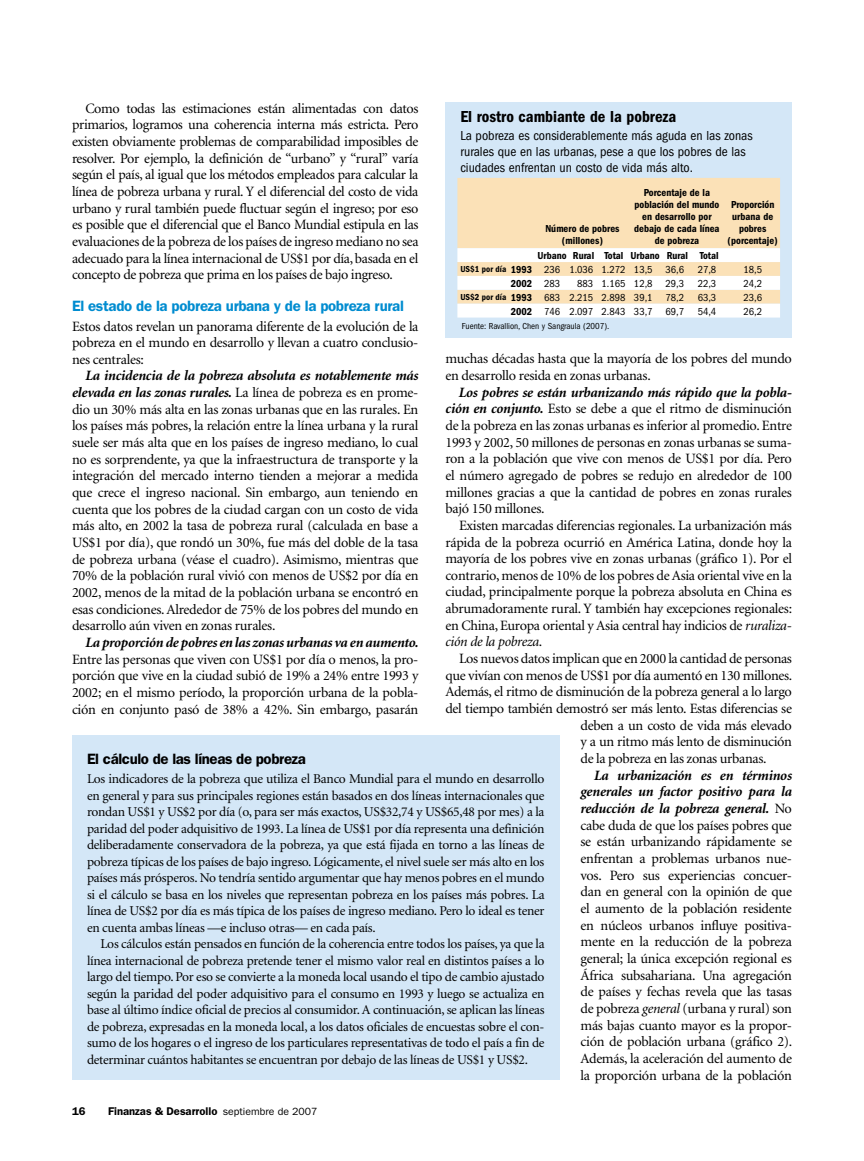
<style>
.page{position:relative;width:864px;height:1161px;background:#fff}
.page>*{position:absolute;margin:0;border:0;box-sizing:border-box;transform-origin:0 0}
.t1{font:600 condensed 16.5px "Franklin Gothic";color:#000}
.t2{font:600 15px "Franklin Gothic";letter-spacing:-.02em;color:#008cd0}
.t3{font:600 15px "Franklin Gothic";letter-spacing:-.025em;color:#000}
.t4{font:14.25px/16.6px "Minion";letter-spacing:-.025em;color:#000;text-align:justify}
.t5{font:italic 700 14.25px "Minion";letter-spacing:-.02em;color:#000}
.t6{font:13.5px/16.5px "Minion";letter-spacing:-.02em;color:#000;text-align:justify}
.t7{font:condensed 13.5px/15.8px "Franklin Gothic";color:#000}
.t8{font:600 11.25px "Franklin Gothic";color:#000}
.t9{font:600 condensed 10.5px/12px "Franklin Gothic";color:#000;text-align:center}
.t10{font:condensed 10.5px "Franklin Gothic";color:#000}
.t11{font:condensed 9px "Franklin Gothic";color:#000}
.s1{font-weight:700;font-style:italic}
.s2{font-size:9px}
.s3{font-weight:400}
.s4{font-weight:600;font-size:9px}
.s5{font-weight:600}
.s6{font-style:italic}
.s7{font-weight:400;font-size:10.5px}
</style>
<div class="page">
<div style="left:72px;top:736px;width:488px;height:344px;background:#d4e7f7"></div>
<div style="left:446px;top:102px;width:346px;height:236px;background:#d4e7f7"></div>
<div style="left:457px;top:178px;width:323px;height:70px;background:#fbe1b7"></div>
<svg style="left:457px;top:248px;width:323px;height:70px;background:#fcf2e2"></svg>
<p class="t4" style="left:72px;top:100px;width:348px;text-indent:14px">Como todas las estimaciones están alimentadas con datos primarios, logramos una coherencia interna más estricta. Pero existen obviamente problemas de comparabilidad imposibles de resolver. Por ejemplo, la definición de “urbano” y “rural” varía según el país, al igual que los métodos empleados para calcular la línea de pobreza urbana y rural. Y el diferencial del costo de vida urbano y rural también puede fluctuar según el ingreso; por eso es posible que el diferencial que el Banco Mundial estipula en las evaluaciones de la pobreza de los países de ingreso mediano no sea adecuado para la línea internacional de US$1 por día, basada en el concepto de pobreza que prima en los países de bajo ingreso.</p>
<p class="t2" style="left:72px;top:297px;width:333px">El estado de la pobreza urbana y de la pobreza rural</p>
<p class="t4" style="left:72px;top:318px;width:348px">Estos datos revelan un panorama diferente de la evolución de la pobreza en el mundo en desarrollo y llevan a cuatro conclusio&shy;nes centrales:</p>
<p class="t4" style="left:72px;top:368px;width:348px;text-indent:13px"><span class="s1">La incidencia de la pobreza absoluta es notablemente más elevada en las zonas rurales.</span> La línea de pobreza es en prome&shy;dio un 30% más alta en las zonas urbanas que en las rurales. En los países más pobres, la relación entre la línea urbana y la rural suele ser más alta que en los países de ingreso mediano, lo cual no es sorprendente, ya que la infraestructura de transporte y la integración del mercado interno tienden a mejorar a medida que crece el ingreso nacional. Sin embargo, aun teniendo en cuenta que los pobres de la ciudad cargan con un costo de vida más alto, en 2002 la tasa de pobreza rural (calculada en base a US$1 por día), que rondó un 30%, fue más del doble de la tasa de pobreza urbana (véase el cuadro). Asimismo, mientras que 70% de la población rural vivió con menos de US$2 por día en 2002, menos de la mitad de la población urbana se encontró en esas condiciones. Alrededor de 75% de los pobres del mundo en desarrollo aún viven en zonas rurales.</p>
<p class="t5" style="left:85px;top:635px;width:335px">La proporción de pobres en las zonas urbanas va en aumento.</p>
<p class="t4" style="left:72px;top:651px;width:348px">Entre las personas que viven con US$1 por día o menos, la pro&shy;porción que vive en la ciudad subió de 19% a 24% entre 1993 y 2002; en el mismo período, la proporción urbana de la pobla&shy;ción en conjunto pasó de 38% a 42%. Sin embargo, pasarán</p>
<p class="t1" style="left:460px;top:107px;width:217px">El rostro cambiante de la pobreza</p>
<p class="t7" style="left:460px;top:128px;width:294px">La pobreza es considerablemente más aguda en las zonas rurales que en las urbanas, pese a que los pobres de las ciudades enfrentan un costo de vida más alto.</p>
<p class="t9" style="left:634px;top:186px;width:87px">Porcentaje de la población del mundo en desarrollo por debajo de cada línea de pobreza</p>
<p class="t9" style="left:728px;top:198px;width:52px">Proporción urbana de pobres (porcentaje)</p>
<p class="t9" style="left:460px;top:249px;width:260px;line-height:14px;text-align:left;text-indent:77px">Urbano Rural Total Urbano Rural Total<br><span class="s2">US$1 por día</span> 1993 <span class="s3">236 1.036 1.272 13,5 36,6</span></p>
<p class="t9" style="left:545px;top:222px;width:76px">Número de pobres (millones)</p>
<p class="t10" style="left:698px;top:264px;width:20px">27,8</p>
<p class="t10" style="left:743px;top:264px;width:20px">18,5</p>
<p class="t9" style="left:511px;top:277px;width:51px">2002 <span class="s3">283</span></p>
<p class="t10" style="left:577px;top:277px;width:108px">883 1.165 12,8 29,3</p>
<p class="t10" style="left:698px;top:277px;width:20px">22,3</p>
<p class="t10" style="left:743px;top:277px;width:20px">24,2</p>
<p class="t10" style="left:460px;top:291px;width:225px"><span class="s4">US$2 por día</span> <span class="s5">1993</span> 683 2.215 2.898 39,1 78,2</p>
<p class="t10" style="left:698px;top:291px;width:20px">63,3</p>
<p class="t10" style="left:743px;top:291px;width:20px">23,6</p>
<p class="t10" style="left:511px;top:305px;width:175px"><span class="s5">2002</span> 746 2.097 2.843 33,7 69,7</p>
<p class="t10" style="left:698px;top:305px;width:20px">54,4</p>
<p class="t10" style="left:743px;top:305px;width:20px">26,2</p>
<p class="t11" style="left:462px;top:321px;width:149px">Fuente: Ravallion, Chen y Sangraula (2007).</p>
<p class="t4" style="left:446px;top:351px;width:348px">muchas décadas hasta que la mayoría de los pobres del mundo en desarrollo resida en zonas urbanas.</p>
<p class="t4" style="left:445px;top:384px;width:348px;text-indent:13px"><span class="s1">Los pobres se están urbanizando más rápido que la pobla&shy;ción en conjunto.</span> Esto se debe a que el ritmo de disminución de la pobreza en las zonas urbanas es inferior al promedio. Entre 1993 y 2002, 50 millones de personas en zonas urbanas se suma&shy;ron a la población que vive con menos de US$1 por día. Pero el número agregado de pobres se redujo en alrededor de 100 millones gracias a que la cantidad de pobres en zonas rurales bajó 150 millones.</p>
<p class="t4" style="left:446px;top:518px;width:348px;text-indent:14px">Existen marcadas diferencias regionales. La urbanización más rápida de la pobreza ocurrió en América Latina, donde hoy la mayoría de los pobres vive en zonas urbanas (gráfico 1). Por el contrario, menos de 10% de los pobres de Asia oriental vive en la ciudad, principalmente porque la pobreza absoluta en China es abrumadoramente rural. Y también hay excepciones regionales: en China, Europa oriental y Asia central hay indicios de <span class="s6">ruraliza&shy;ción de la pobreza</span>.</p>
<p class="t4" style="left:459px;top:651px;width:335px">Los nuevos datos implican que en 2000 la cantidad de personas</p>
<p class="t4" style="left:446px;top:667px;width:348px">que vivían con menos de US$1 por día aumentó en 130 millones.</p>
<p class="t4" style="left:446px;top:684px;width:348px">Además, el ritmo de disminución de la pobreza general a lo largo</p>
<p class="t4" style="left:446px;top:701px;width:348px">del tiempo también demostró ser más lento. Estas diferencias se</p>
<p class="t4" style="left:581px;top:717px;width:213px">deben a un costo de vida más elevado</p>
<p class="t4" style="left:581px;top:734px;width:213px">y a un ritmo más lento de disminución</p>
<p class="t4" style="left:581px;top:751px;width:187px">de la pobreza en las zonas urbanas.</p>
<p class="t4" style="left:581px;top:767px;width:213px;text-indent:13px"><span class="s1">La urbanización es en términos generales un factor positivo para la reducción de la pobreza general.</span> No cabe duda de que los países pobres que se están urbanizando rápidamente se enfrentan a problemas urbanos nue&shy;vos. Pero sus experiencias concuer&shy;dan en general con la opinión de que el aumento de la población residente en núcleos urbanos influye positiva&shy;mente en la reducción de la pobreza general; la única excepción regional es África subsahariana. Una agregación de países y fechas revela que las tasas de pobreza <span class="s6">general</span> (urbana y rural) son más bajas cuanto mayor es la propor&shy;ción de población urbana (gráfico 2).<br>Además, la aceleración del aumento de la proporción urbana de la población</p>
<p class="t3" style="left:87px;top:749px;width:220px">El cálculo de las líneas de pobreza</p>
<p class="t6" style="left:87px;top:771px;width:459px">Los indicadores de la pobreza que utiliza el Banco Mundial para el mundo en desarrollo en general y para sus principales regiones están basados en dos líneas internacionales que rondan US$1 y US$2 por día (o, para ser más exactos, US$32,74 y US$65,48 por mes) a la paridad del poder adquisitivo de 1993. La línea de US$1 por día representa una definición deliberadamente conservadora de la pobreza, ya que está fijada en torno a las líneas de pobreza típicas de los países de bajo ingreso. Lógicamente, el nivel suele ser más alto en los países más prósperos. No tendría sentido argumentar que hay menos pobres en el mundo si el cálculo se basa en los niveles que representan pobreza en los países más pobres. La línea de US$2 por día es más típica de los países de ingreso mediano. Pero lo ideal es tener en cuenta ambas líneas —e incluso otras— en cada país.</p>
<p class="t6" style="left:87px;top:936px;width:459px;text-indent:14px">Los cálculos están pensados en función de la coherencia entre todos los países, ya que la línea internacional de pobreza pretende tener el mismo valor real en distintos países a lo largo del tiempo. Por eso se convierte a la moneda local usando el tipo de cambio ajustado según la paridad del poder adquisitivo para el consumo en 1993 y luego se actualiza en base al último índice oficial de precios al consumidor. A continuación, se aplican las líneas de pobreza, expresadas en la moneda local, a los datos oficiales de encuestas sobre el con&shy;sumo de los hogares o el ingreso de los particulares representativas de todo el país a fin de determinar cuántos habitantes se encuentran por debajo de las líneas de US$1 y US$2.</p>
<p class="t8" style="left:72px;top:1105px;width:15px">16</p>
<p class="t8" style="left:108px;top:1105px;width:211px">Finanzas &amp; Desarrollo <span class="s7">septiembre de 2007</span></p>
</div>
